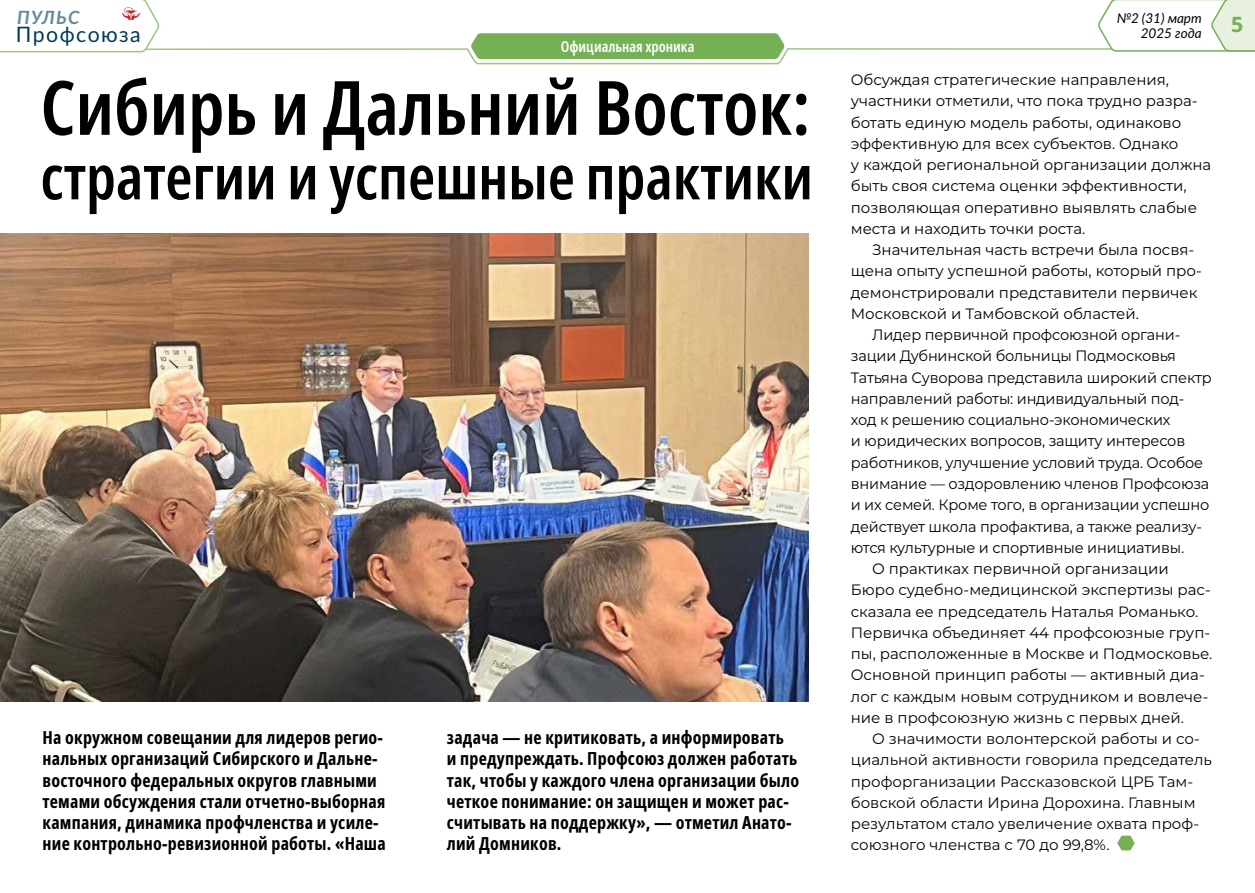
<style>
.page{position:relative;width:1255px;height:893px;background:#fff}
.page>*{position:absolute;margin:0;border:0;box-sizing:border-box;transform-origin:0 0}
.t1{font:600 extra-condensed 75px "Noto Sans";color:#000}
.t2{font:600 extra-condensed 61.35px "Noto Sans";color:#000}
.t3{font:21.3px "Lato";letter-spacing:.07em;color:#003b59}
.t4{font:700 21.3px "Noto Sans";color:#75b154}
.t5{font:italic 700 18.3px "Lato";letter-spacing:.07em;color:#66899b}
.t6{font:700 extra-condensed 18px/21.3px "Noto Sans";letter-spacing:.01em;color:#000}
.t7{font:15px/21.3px "Montserrat";color:#000}
.t8{font:600 extra-condensed 15px "Noto Sans";color:#fff}
.t9{font:italic 13.5px/15.3px "Lato";color:#000;text-align:right}
</style>
<div class="page">
<img style="left:0;top:234px;width:808px;height:468px">
<svg style="left:1117px;top:836px;width:17px;height:14px"></svg>
<svg style="left:159px;top:48px;width:937px;height:17px"></svg>
<div style="left:470px;top:33px;width:315px;height:26px;background:#75b154"></div>
<svg style="left:0;top:0;width:159px;height:53px"></svg>
<svg style="left:1096px;top:0;width:158px;height:52px"></svg>
<p class="t5" style="left:17px;top:4px;width:64px">ПУЛЬС</p>
<h3 class="t3" style="left:16px;top:19px;width:126px">Профсоюза</h3>
<p class="t8" style="left:560px;top:35px;width:135px">Официальная хроника</p>
<h1 class="t1" style="left:40px;top:54px;width:771px">Сибирь и Дальний Восток:</h1>
<h2 class="t2" style="left:40px;top:133px;width:774px">стратегии и успешные практики</h2>
<p class="t6" style="left:43px;top:727px;width:345px">На окружном совещании для лидеров регио&shy;нальных организаций Сибирского и Дальне&shy;восточного федеральных округов главными темами обсуждения стали отчетно-выборная кампания, динамика профчленства и усиле&shy;ние контрольно-ревизионной работы. «Наша</p>
<p class="t6" style="left:447px;top:727px;width:354px">задача — не критиковать, а информировать<br>и предупреждать. Профсоюз должен работать так, чтобы у каждого члена организации было четкое понимание: он защищен и может рас&shy;считывать на поддержку», — отметил Анато&shy;лий Домников.</p>
<p class="t9" style="left:1116px;top:10px;width:86px">№2 (31) март<br>2025 года</p>
<h3 class="t4" style="left:1231px;top:9px;width:14px">5</h3>
<p class="t7" style="left:850px;top:69px;width:362px">Обсуждая стратегические направления, участники отметили, что пока трудно разра&shy;ботать единую модель работы, одинаково эффективную для всех субъектов. Однако<br>у каждой региональной организации должна быть своя система оценки эффективности, позволяющая оперативно выявлять слабые места и находить точки роста.</p>
<p class="t7" style="left:850px;top:239px;width:352px;text-indent:21px">Значительная часть встречи была посвя&shy;щена опыту успешной работы, который про&shy;демонстрировали представители первичек Московской и Тамбовской областей.</p>
<p class="t7" style="left:872px;top:324px;width:309px">Лидер первичной профсоюзной органи-</p>
<p class="t7" style="left:850px;top:345px;width:327px">зации Дубнинской больницы Подмосковья</p>
<p class="t7" style="left:850px;top:366px;width:362px">Татьяна Суворова представила широкий спектр</p>
<p class="t7" style="left:850px;top:387px;width:335px">направлений работы: индивидуальный под-</p>
<p class="t7" style="left:850px;top:409px;width:321px">ход к решению социально--экономических</p>
<p class="t7" style="left:850px;top:430px;width:336px">и юридических вопросов, защиту интересов</p>
<p class="t7" style="left:850px;top:451px;width:354px">работников, улучшение условий труда. Особое</p>
<p class="t7" style="left:850px;top:472px;width:360px">внимание — оздоровлению членов Профсоюза</p>
<p class="t7" style="left:850px;top:494px;width:360px">и их семей. Кроме того, в организации успешно</p>
<p class="t7" style="left:850px;top:515px;width:352px">действует школа профактива, а также реализу-</p>
<p class="t7" style="left:850px;top:536px;width:335px">ются культурные и спортивные инициативы.</p>
<p class="t7" style="left:872px;top:558px;width:298px">О практиках первичной организации</p>
<p class="t7" style="left:850px;top:579px;width:361px">Бюро судебно--медицинской экспертизы рас-</p>
<p class="t7" style="left:850px;top:600px;width:349px">сказала ее председатель Наталья Романько.</p>
<p class="t7" style="left:850px;top:621px;width:361px">Первичка объединяет 44 профсоюзные груп-</p>
<p class="t7" style="left:850px;top:643px;width:363px">пы, расположенные в Москве и Подмосковье.</p>
<p class="t7" style="left:850px;top:664px;width:355px">Основной принцип работы — активный диа-</p>
<p class="t7" style="left:850px;top:685px;width:359px">лог с каждым новым сотрудником и вовлече-</p>
<p class="t7" style="left:850px;top:706px;width:335px">ние в профсоюзную жизнь с первых дней.</p>
<p class="t7" style="left:872px;top:728px;width:329px">О значимости волонтерской работы и со-</p>
<p class="t7" style="left:850px;top:749px;width:362px">циальной активности говорила председатель</p>
<p class="t7" style="left:850px;top:770px;width:344px">профорганизации Рассказовской ЦРБ Там-</p>
<p class="t7" style="left:850px;top:791px;width:346px">бовской области Ирина Дорохина. Главным</p>
<p class="t7" style="left:850px;top:813px;width:350px">результатом стало увеличение охвата проф-</p>
<p class="t7" style="left:850px;top:834px;width:260px">союзного членства с 70 до 99,8%.</p>
</div>
